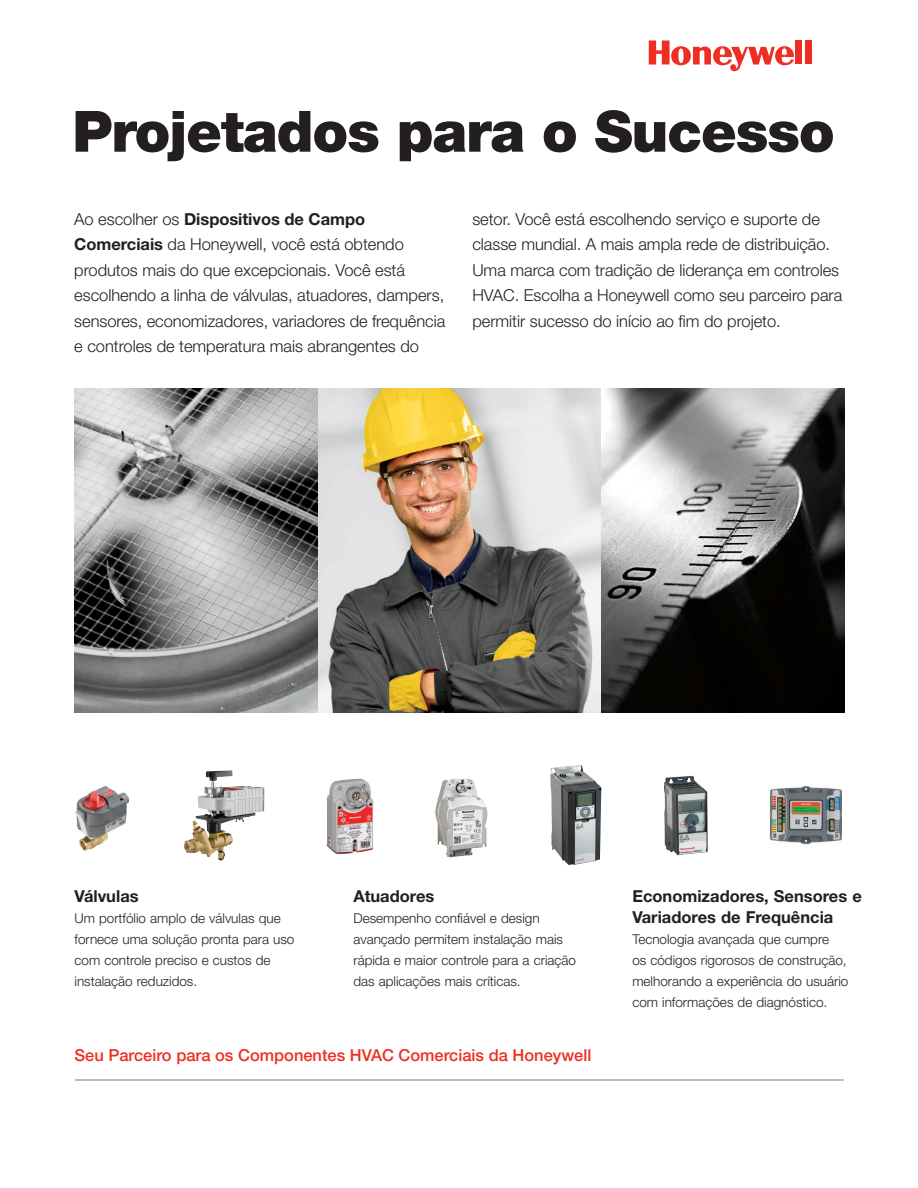
<style>
.page{position:relative;width:918px;height:1188px;background:#fff}
.page>*{position:absolute;margin:0;border:0;box-sizing:border-box;transform-origin:0 0}
.t1{font:900 57px "Helvetica Neue LT Std";letter-spacing:-.02em;color:#231f20}
.t2{font:300 16.5px/25.5px "Helvetica Neue LT Std";color:#231f20}
.Brochure_Cover_Produ{font:700 16.5px/21px "Helvetica Neue LT Std";color:#231f20}
.t3{font:500 16.5px "Helvetica Neue LT Std";color:#ee2e22}
.Brochure_Cover_Produ-2{font:300 13.5px/21px "Helvetica Neue LT Std";color:#231f20}
.s1{font-weight:700}
</style>
<div class="page">
<div style="left:796px;top:40px;width:6px;height:24px;background:#ee2e22"></div>
<div style="left:805px;top:40px;width:7px;height:24px;background:#ee2e22"></div>
<svg style="left:649px;top:40px;width:145px;height:31px"></svg>
<hr style="left:75px;top:1080px;width:769px;height:1px;background:#76787b">
<img style="left:75px;top:786px;width:54px;height:65px">
<img style="left:326px;top:778px;width:48px;height:77px">
<img style="left:435px;top:778px;width:53px;height:80px">
<img style="left:550px;top:765px;width:51px;height:100px">
<img style="left:664px;top:776px;width:44px;height:79px">
<img style="left:184px;top:770px;width:46px;height:86px">
<img style="left:770px;top:786px;width:73px;height:58px">
<img style="left:317px;top:388px;width:285px;height:324px">
<img style="left:74px;top:388px;width:243px;height:324px">
<img style="left:602px;top:388px;width:243px;height:324px">
<p class="t1" style="left:72px;top:97px;width:764px">Projetados para o Sucesso</p>
<p class="t2" style="left:74px;top:206px;width:373px">Ao escolher os <span class="s1">Dispositivos de Campo Comerciais</span> da Honeywell, você está obtendo produtos mais do que excepcionais. Você está escolhendo a linha de válvulas, atuadores, dampers, sensores, economizadores, variadores de frequência e controles de temperatura mais abrangentes do</p>
<p class="t2" style="left:472px;top:206px;width:371px">setor. Você está escolhendo serviço e suporte de classe mundial. A mais ampla rede de distribuição.<br>Uma marca com tradição de liderança em controles HVAC. Escolha a Honeywell como seu parceiro para permitir sucesso do início ao fim do projeto.</p>
<p class="Brochure_Cover_Produ" style="left:75px;top:885px;width:66px">Válvulas</p>
<p class="Brochure_Cover_Produ-2" style="left:75px;top:907px;width:221px">Um portfólio amplo de válvulas que fornece uma solução pronta para uso com controle preciso e custos de instalação reduzidos.</p>
<p class="Brochure_Cover_Produ" style="left:353px;top:885px;width:82px">Atuadores</p>
<p class="Brochure_Cover_Produ-2" style="left:353px;top:907px;width:224px">Desempenho confiável e design avançado permitem instalação mais rápida e maior controle para a criação das aplicações mais críticas.</p>
<p class="t3" style="left:75px;top:1046px;width:518px">Seu Parceiro para os Componentes HVAC Comerciais da Honeywell</p>
<p class="Brochure_Cover_Produ" style="left:632px;top:885px;width:231px">Economizadores, Sensores e<br>Variadores de Frequência</p>
<p class="Brochure_Cover_Produ-2" style="left:632px;top:928px;width:218px">Tecnologia avançada que cumpre<br>os códigos rigorosos de construção, melhorando a experiência do usuário com informações de diagnóstico.</p>
</div>
